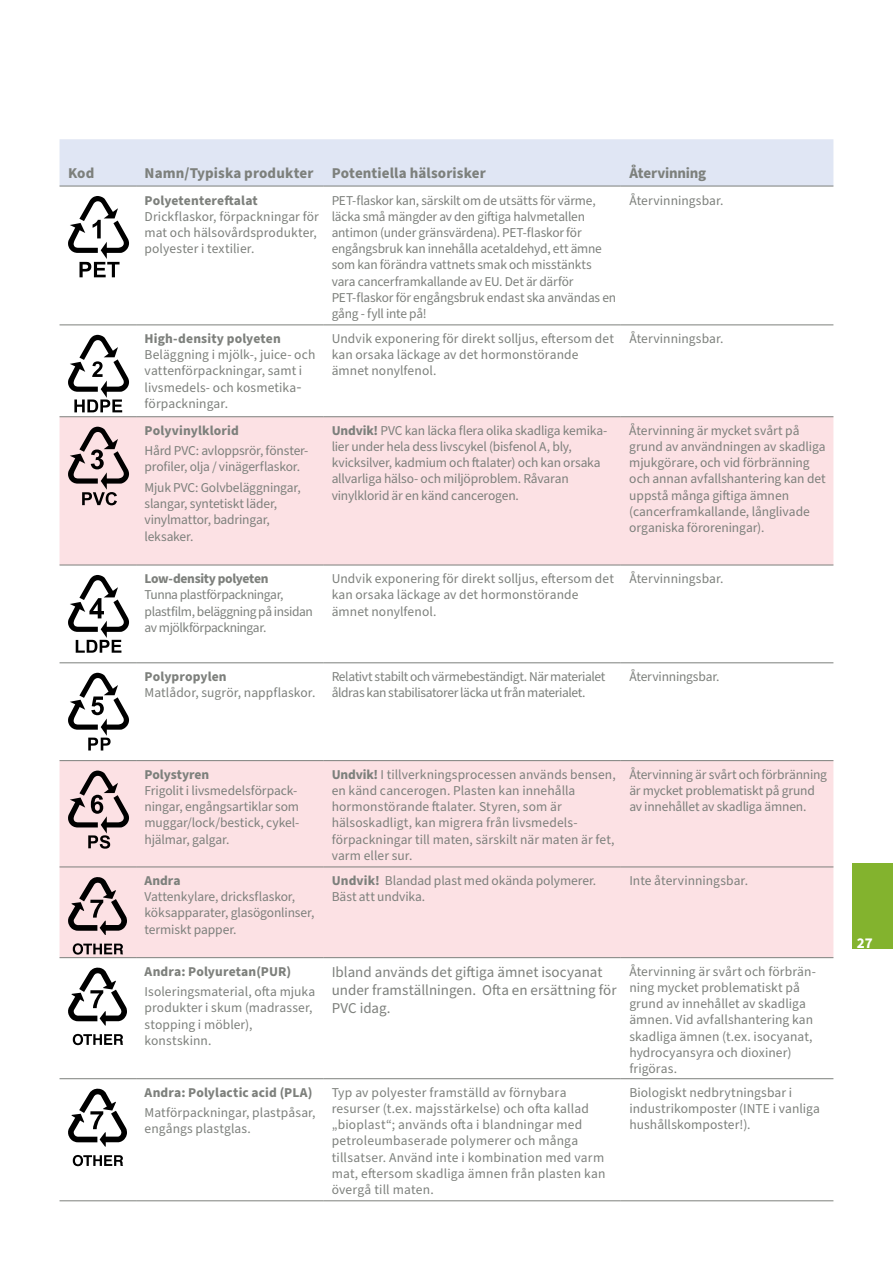
<style>
.page{position:relative;width:893px;height:1263px;background:#fff}
.page>*{position:absolute;margin:0;border:0;box-sizing:border-box;transform-origin:0 0}
.t1{font:15px/18px "Source Sans Pro";color:#7d807c}
.t2{font:700 15px "Source Sans Pro";letter-spacing:.005em;color:#7d807c}
.t3{font:700 15px "Source Sans Pro";letter-spacing:-.015em;color:#7d807c}
.t4{font:700 15px "Source Sans Pro";color:#fff}
.t5{font:13.5px/16.2px "Source Sans Pro";color:#7d807c}
.t6{font:13.5px/16.2px "Source Sans Pro";letter-spacing:-.03em;color:#7d807c}
.t7{font:700 13.5px "Source Sans Pro";letter-spacing:.01em;color:#7d807c}
.t8{font:700 13.5px "Source Sans Pro";letter-spacing:-.025em;color:#7d807c}
.s1{font-weight:700}
</style>
<div class="page">
<div style="left:853px;top:863px;width:40px;height:85px;background:#83b32e"></div>
<div style="left:60px;top:139px;width:773px;height:47px;background:#e0e6f4"></div>
<svg style="left:60px;top:417px;width:773px;height:540px;fill:#fce1e4"></svg>
<hr style="left:60px;top:1200px;width:76px;height:1px;background:#7d807c">
<hr style="left:136px;top:1200px;width:187px;height:1px;background:#7d807c">
<hr style="left:323px;top:1200px;width:298px;height:1px;background:#7d807c">
<hr style="left:621px;top:1200px;width:212px;height:1px;background:#7d807c">
<hr style="left:60px;top:186px;width:76px;height:1px;background:#7d807c">
<hr style="left:136px;top:186px;width:187px;height:1px;background:#7d807c">
<hr style="left:323px;top:186px;width:298px;height:1px;background:#7d807c">
<hr style="left:621px;top:186px;width:212px;height:1px;background:#7d807c">
<hr style="left:60px;top:324px;width:76px;height:1px;background:#7d807c">
<hr style="left:136px;top:324px;width:187px;height:1px;background:#7d807c">
<hr style="left:323px;top:324px;width:298px;height:1px;background:#7d807c">
<hr style="left:621px;top:324px;width:212px;height:1px;background:#7d807c">
<hr style="left:60px;top:416px;width:76px;height:1px;background:#7d807c">
<hr style="left:136px;top:416px;width:187px;height:1px;background:#7d807c">
<hr style="left:323px;top:416px;width:298px;height:1px;background:#7d807c">
<hr style="left:621px;top:416px;width:212px;height:1px;background:#7d807c">
<hr style="left:60px;top:565px;width:76px;height:1px;background:#7d807c">
<hr style="left:136px;top:565px;width:187px;height:1px;background:#7d807c">
<hr style="left:323px;top:565px;width:298px;height:1px;background:#7d807c">
<hr style="left:621px;top:565px;width:212px;height:1px;background:#7d807c">
<hr style="left:60px;top:662px;width:76px;height:1px;background:#7d807c">
<hr style="left:136px;top:662px;width:187px;height:1px;background:#7d807c">
<hr style="left:323px;top:662px;width:298px;height:1px;background:#7d807c">
<hr style="left:621px;top:662px;width:212px;height:1px;background:#7d807c">
<hr style="left:60px;top:760px;width:76px;height:1px;background:#7d807c">
<hr style="left:136px;top:760px;width:187px;height:1px;background:#7d807c">
<hr style="left:323px;top:760px;width:298px;height:1px;background:#7d807c">
<hr style="left:621px;top:760px;width:212px;height:1px;background:#7d807c">
<hr style="left:60px;top:866px;width:76px;height:1px;background:#7d807c">
<hr style="left:136px;top:866px;width:187px;height:1px;background:#7d807c">
<hr style="left:323px;top:866px;width:298px;height:1px;background:#7d807c">
<hr style="left:621px;top:866px;width:212px;height:1px;background:#7d807c">
<hr style="left:60px;top:957px;width:76px;height:1px;background:#7d807c">
<hr style="left:136px;top:957px;width:187px;height:1px;background:#7d807c">
<hr style="left:323px;top:957px;width:298px;height:1px;background:#7d807c">
<hr style="left:621px;top:957px;width:212px;height:1px;background:#7d807c">
<hr style="left:60px;top:1078px;width:76px;height:1px;background:#7d807c">
<hr style="left:136px;top:1078px;width:187px;height:1px;background:#7d807c">
<hr style="left:323px;top:1078px;width:298px;height:1px;background:#7d807c">
<hr style="left:621px;top:1078px;width:212px;height:1px;background:#7d807c">
<svg style="left:68px;top:196px;width:61px;height:81px"></svg>
<svg style="left:68px;top:335px;width:61px;height:77px"></svg>
<svg style="left:68px;top:427px;width:61px;height:78px"></svg>
<svg style="left:68px;top:575px;width:61px;height:78px"></svg>
<svg style="left:68px;top:673px;width:61px;height:77px"></svg>
<svg style="left:68px;top:770px;width:61px;height:79px"></svg>
<svg style="left:68px;top:877px;width:59px;height:58px"></svg>
<svg style="left:73px;top:943px;width:50px;height:12px"></svg>
<svg style="left:68px;top:967px;width:59px;height:58px"></svg>
<svg style="left:73px;top:1034px;width:50px;height:11px"></svg>
<svg style="left:68px;top:1089px;width:59px;height:57px"></svg>
<svg style="left:73px;top:1155px;width:50px;height:11px"></svg>
<p class="t2" style="left:68px;top:162px;width:28px">Kod</p>
<p class="t2" style="left:145px;top:162px;width:343px">Namn/Typiska produkter Potentiella hälsorisker</p>
<p class="t3" style="left:629px;top:162px;width:79px">Återvinning</p>
<p class="t7" style="left:145px;top:191px;width:115px">Polyetentereftalat</p>
<p class="t5" style="left:145px;top:209px;width:176px">Drickflaskor, förpackningar för mat och hälsovårdsprodukter, polyester i textilier.</p>
<p class="t5" style="left:332px;top:192px;width:286px">PET-flaskor kan, särskilt om de utsätts för värme, läcka små mängder av den giftiga halvmetallen antimon (under gränsvärdena). PET-flaskor för engångsbruk kan innehålla acetaldehyd, ett ämne som kan förändra vattnets smak och misstänkts vara cancerframkallande av EU. Det är därför PET-flaskor för engångsbruk endast ska användas en gång - fyll inte på!</p>
<p class="t5" style="left:629px;top:192px;width:96px">Återvinningsbar.</p>
<p class="t7" style="left:145px;top:329px;width:138px">High-density polyeten</p>
<p class="t5" style="left:145px;top:347px;width:172px">Beläggning i mjölk-, juice- och vattenförpackningar, samt i livsmedels- och kosmetika&shy;förpackningar.</p>
<p class="t7" style="left:145px;top:421px;width:96px">Polyvinylklorid</p>
<p class="t5" style="left:145px;top:443px;width:165px">Hård PVC: avloppsrör, fönster&shy;profiler, olja / vinägerflaskor.</p>
<p class="t5" style="left:145px;top:480px;width:158px">Mjuk PVC: Golvbeläggningar, slangar, syntetiskt läder, vinylmattor, badringar, leksaker.</p>
<p class="t8" style="left:145px;top:569px;width:126px">Low-density polyeten</p>
<p class="t6" style="left:145px;top:587px;width:170px">Tunna plastförpackningar, plastfilm, beläggning på insidan av mjölkförpackningar.</p>
<p class="t7" style="left:145px;top:667px;width:84px">Polypropylen</p>
<p class="t5" style="left:145px;top:685px;width:172px">Matlådor, sugrör, nappflaskor.</p>
<p class="t5" style="left:332px;top:331px;width:284px">Undvik exponering för direkt solljus, eftersom det kan orsaka läckage av det hormonstörande ämnet nonylfenol.</p>
<p class="t5" style="left:629px;top:331px;width:96px">Återvinningsbar.</p>
<p class="t5" style="left:332px;top:423px;width:277px"><span class="s1">Undvik!</span> PVC kan läcka flera olika skadliga kemika&shy;lier under hela dess livscykel (bisfenol A, bly, kvicksilver, kadmium och ftalater) och kan orsaka allvarliga hälso- och miljöproblem. Råvaran vinylklorid är en känd cancerogen.</p>
<p class="t5" style="left:629px;top:423px;width:198px">Återvinning är mycket svårt på grund av användningen av skadliga mjukgörare, och vid förbränning och annan avfallshantering kan det uppstå många giftiga ämnen (cancerframkallande, långlivade organiska föroreningar).</p>
<p class="t5" style="left:332px;top:571px;width:284px">Undvik exponering för direkt solljus, eftersom det kan orsaka läckage av det hormonstörande ämnet nonylfenol.</p>
<p class="t5" style="left:629px;top:571px;width:96px">Återvinningsbar.</p>
<p class="t6" style="left:332px;top:669px;width:275px">Relativt stabilt och värmebeständigt. När materialet åldras kan stabilisatorer läcka ut från materialet.</p>
<p class="t5" style="left:629px;top:669px;width:92px">Återvinningsbar.</p>
<p class="t7" style="left:145px;top:765px;width:66px">Polystyren</p>
<p class="t5" style="left:145px;top:783px;width:156px">Frigolit i livsmedelsförpack&shy;ningar, engångsartiklar som muggar/lock/bestick, cykel&shy;hjälmar, galgar.</p>
<p class="t7" style="left:145px;top:871px;width:37px">Andra</p>
<p class="t5" style="left:145px;top:889px;width:171px">Vattenkylare, dricksflaskor, köksapparater, glasögonlinser, termiskt papper.</p>
<p class="t7" style="left:145px;top:962px;width:148px">Andra: Polyuretan(PUR)</p>
<p class="t5" style="left:145px;top:984px;width:172px">Isoleringsmaterial, ofta mjuka produkter i skum (madrasser, stopping i möbler), konstskinn.</p>
<p class="t7" style="left:145px;top:1083px;width:169px">Andra: Polylactic acid (PLA)</p>
<p class="t5" style="left:145px;top:1105px;width:173px">Matförpackningar, plastpåsar, engångs plastglas.</p>
<p class="t5" style="left:332px;top:766px;width:286px"><span class="s1">Undvik!</span> I tillverkningsprocessen används bensen, en känd cancerogen. Plasten kan innehålla hormonstörande ftalater. Styren, som är hälsoskadligt, kan migrera från livsmedels&shy;förpackningar till maten, särskilt när maten är fet, varm eller sur.</p>
<p class="t5" style="left:629px;top:766px;width:199px">Återvinning är svårt och förbränning är mycket problematiskt på grund av innehållet av skadliga ämnen.</p>
<p class="t5" style="left:332px;top:873px;width:266px"><span class="s1">Undvik!</span> Blandad plast med okända polymerer.<br>Bäst att undvika.</p>
<p class="t5" style="left:629px;top:873px;width:120px">Inte återvinningsbar.</p>
<p class="t1" style="left:332px;top:964px;width:286px">Ibland används det giftiga ämnet isocyanat under framställningen. Ofta en ersättning för<br>PVC idag.</p>
<p class="t5" style="left:629px;top:963px;width:188px">Återvinning är svårt och förbrän&shy;ning mycket problematiskt på grund av innehållet av skadliga ämnen. Vid avfallshantering kan skadliga ämnen (t.ex. isocyanat, hydrocyansyra och dioxiner) frigöras.</p>
<p class="t5" style="left:332px;top:1085px;width:275px">Typ av polyester framställd av förnybara resurser (t.ex. majsstärkelse) och ofta kallad „bioplast“; används ofta i blandningar med petroleumbaserade polymerer och många tillsatser. Använd inte i kombination med varm mat, eftersom skadliga ämnen från plasten kan övergå till maten.</p>
<p class="t5" style="left:629px;top:1085px;width:192px">Biologiskt nedbrytningsbar i industrikomposter (INTE i vanliga hushållskomposter!).</p>
<p class="t4" style="left:857px;top:933px;width:17px">27</p>
</div>
